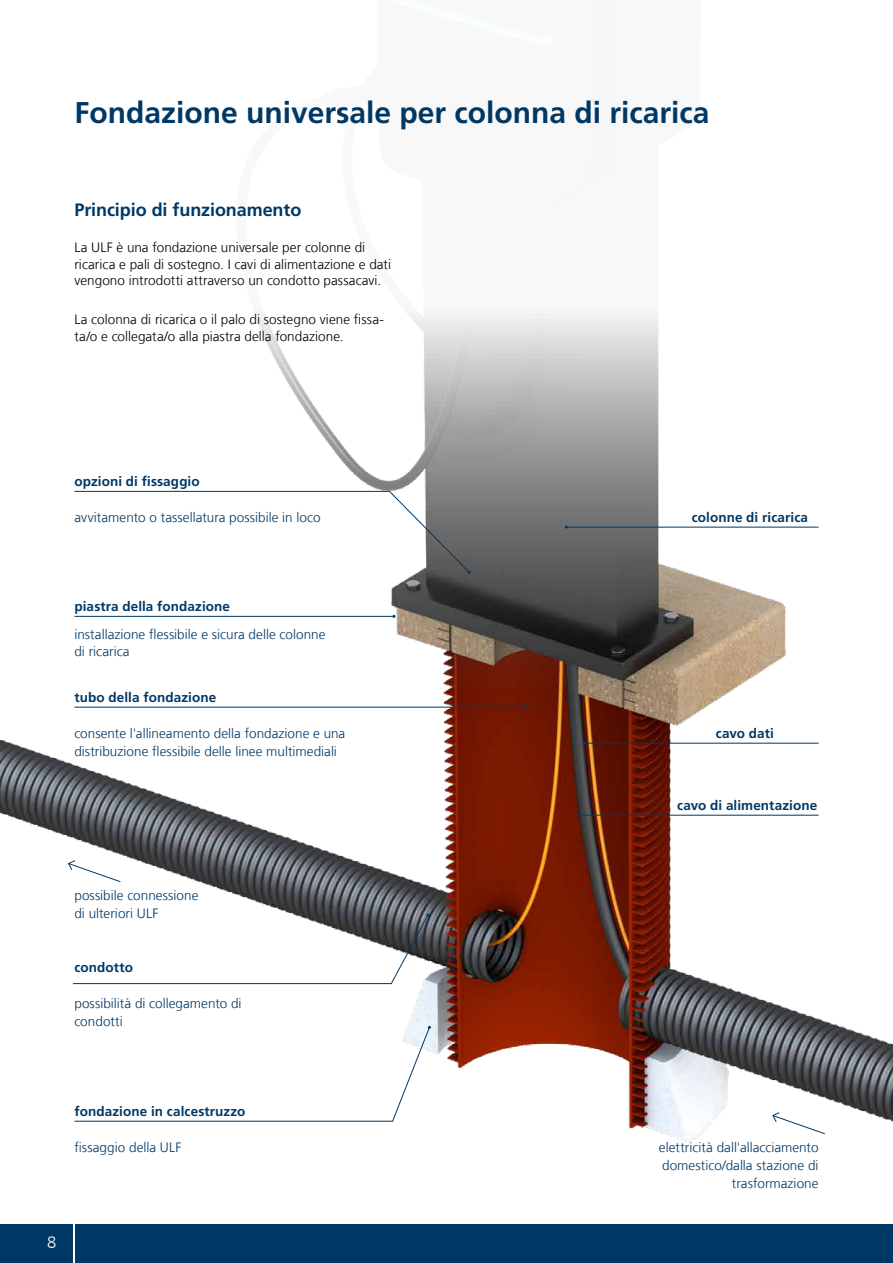
<style>
.page{position:relative;width:893px;height:1263px;background:#fff}
.page>*{position:absolute;margin:0;border:0;box-sizing:border-box;transform-origin:0 0}
.t1{font:700 30px "Frutigerfor Hauff";color:#003865}
.t2{font:700 18px "Frutigerfor Hauff";letter-spacing:-.005em;color:#003865}
.t3{font:300 16.5px "Frutigerfor Hauff";color:#fff}
.t4{font:300 13.5px/18px "Frutigerfor Hauff";letter-spacing:.005em;color:#003865}
.t5{font:300 13.5px/16.5px "Frutigerfor Hauff";letter-spacing:.005em;color:#000}
.t6{font:700 13.5px "Frutigerfor Hauff";letter-spacing:.01em;color:#003865}
</style>
<div class="page">
<img style="left:0;top:310px;width:893px;height:832px">
<hr style="left:74px;top:707px;width:453px;height:1px;background:#003865">
<svg style="left:74px;top:1026px;width:357px;height:96px"></svg>
<hr style="left:584px;top:743px;width:235px;height:1px;background:#003865">
<hr style="left:566px;top:527px;width:253px;height:1px;background:#003865">
<hr style="left:578px;top:815px;width:241px;height:1px;background:#003865">
<svg style="left:772px;top:1112px;width:54px;height:23px"></svg>
<svg style="left:68px;top:860px;width:53px;height:23px"></svg>
<hr style="left:74px;top:616px;width:320px;height:1px;background:#003865">
<svg style="left:74px;top:491px;width:397px;height:83px"></svg>
<svg style="left:72px;top:913px;width:357px;height:71px"></svg>
<div style="left:0;top:1225px;width:893px;height:38px;background:#003865"></div>
<hr style="left:73px;top:1213px;width:1px;height:50px;background:#fff">
<h1 class="t1" style="left:74px;top:94px;width:637px">Fondazione universale per colonna di ricarica</h1>
<h2 class="t2" style="left:74px;top:199px;width:228px">Principio di funzionamento</h2>
<p class="t5" style="left:74px;top:239px;width:318px">La ULF è una fondazione universale per colonne di ricarica e pali di sostegno. I cavi di alimentazione e dati vengono introdotti attraverso un condotto passacavi.</p>
<p class="t5" style="left:74px;top:311px;width:311px">La colonna di ricarica o il palo di sostegno viene fissa&shy;ta/o e collegata/o alla piastra della fondazione.</p>
<p class="t6" style="left:74px;top:473px;width:127px">opzioni di fissaggio</p>
<p class="t4" style="left:74px;top:508px;width:248px">avvitamento o tassellatura possibile in loco</p>
<p class="t6" style="left:74px;top:598px;width:157px">piastra della fondazione</p>
<p class="t4" style="left:74px;top:626px;width:253px;line-height:16.5px">installazione flessibile e sicura delle colonne di ricarica</p>
<p class="t6" style="left:74px;top:689px;width:143px">tubo della fondazione</p>
<p class="t4" style="left:74px;top:724px;width:272px">consente l'allineamento della fondazione e una distribuzione flessibile delle linee multimediali</p>
<p class="t6" style="left:692px;top:509px;width:118px">colonne di ricarica</p>
<p class="t6" style="left:716px;top:725px;width:60px">cavo dati</p>
<p class="t6" style="left:677px;top:797px;width:142px">cavo di alimentazione</p>
<p class="t4" style="left:74px;top:886px;width:126px">possibile connessione di ulteriori ULF</p>
<p class="t6" style="left:74px;top:959px;width:60px">condotto</p>
<p class="t4" style="left:74px;top:994px;width:169px">possibilità di collegamento di condotti</p>
<p class="t6" style="left:74px;top:1103px;width:173px">fondazione in calcestruzzo</p>
<p class="t4" style="left:74px;top:1138px;width:109px">fissaggio della ULF</p>
<p class="t4" style="left:659px;top:1138px;width:161px;text-align:right">elettricità dall'allacciamento domestico/dalla stazione di trasformazione</p>
<p class="t3" style="left:47px;top:1232px;width:11px">8</p>
</div>
